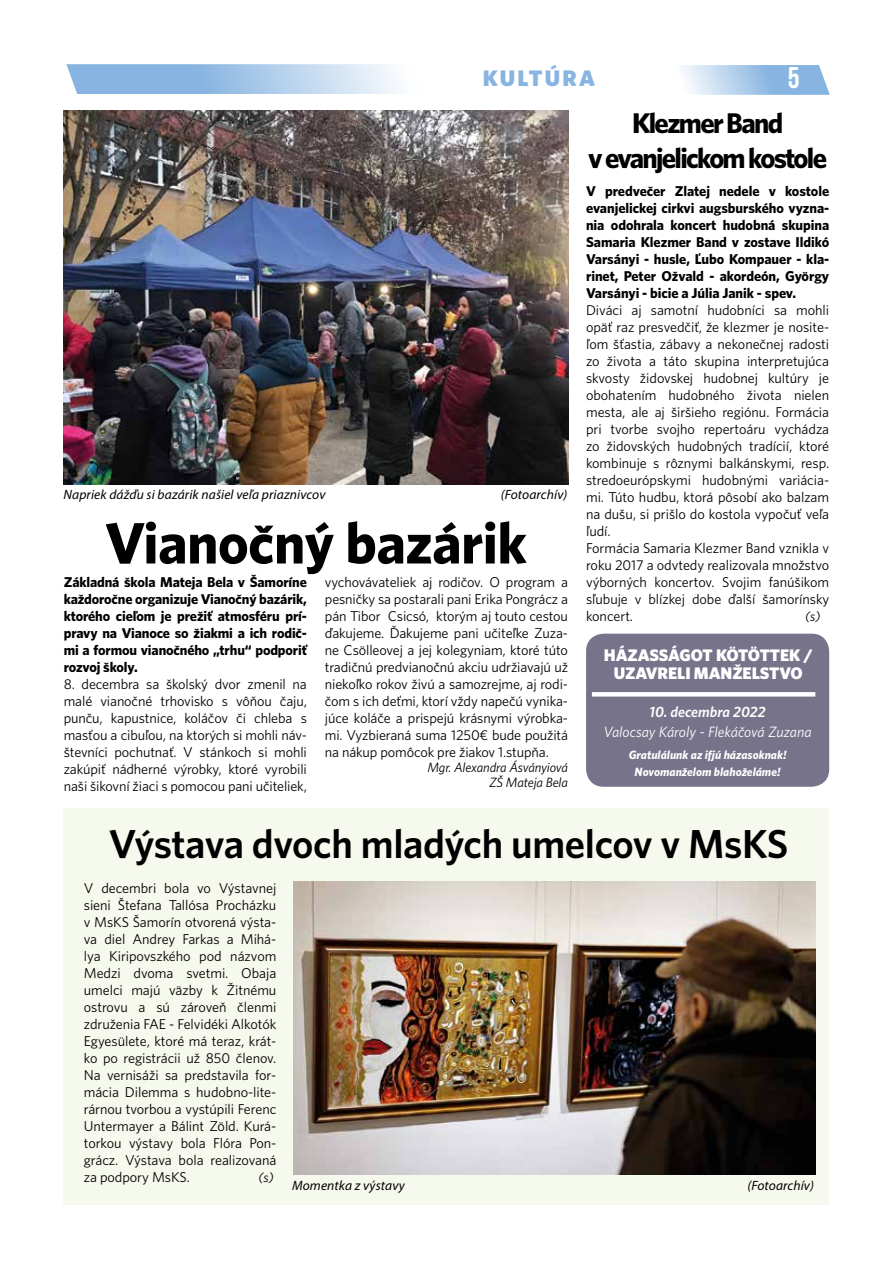
<style>
.page{position:relative;width:893px;height:1263px;background:#fff}
.page>*{position:absolute;margin:0;border:0;box-sizing:border-box;transform-origin:0 0}
.t1{font:58.5px "Whitney CE Bold";letter-spacing:-.01em;color:#000}
.t2{font:40.5px "Whitney CE Semibold";letter-spacing:-.01em;color:#000}
.t3{font:30px "Bebas Neue";color:#fff}
.t4{font:28.5px/34.2px "Whitney CE Bold";letter-spacing:-.06em;color:#000;text-align:center}
.t5{font:22.5px "Whitney CE Black";letter-spacing:.1em;color:#87b4e1}
.t6{font:16.8px/18px "Whitney CE Black";letter-spacing:-.005em;color:#fff;text-align:center}
.t7{font:italic 15px "Whitney C Ebook";color:#fff}
.t8{font:italic 15px "Whitney CE Semibold";color:#fff}
.t9{font:14.25px/17px "Whitney C Ebook";letter-spacing:-.005em;color:#000;text-align:justify}
.t10{font:14.25px/17px "Whitney CE Bold";letter-spacing:-.01em;color:#000;text-align:justify}
.t11{font:italic 13.5px "Myriad Pro";letter-spacing:.01em;color:#000}
.t12{font:italic 13.5px/15px "Whitney C Ebook";letter-spacing:-.01em;color:#000;text-align:right}
.t13{font:italic 12px/16.5px "Whitney CE Bold";color:#fff;text-align:center}
</style>
<div class="page">
<svg style="left:682px;top:65px;width:148px;height:30px;background:#aeccea"></svg>
<svg style="left:66px;top:64px;width:334px;height:30px;background:#abcae9"></svg>
<div style="left:586px;top:634px;width:243px;height:153px;background:#77738a;border-radius:18px"></div>
<hr style="left:592px;top:692px;width:223px;height:4px;background:#fff">
<img style="left:64px;top:111px;width:504px;height:374px">
<div style="left:64px;top:808px;width:765px;height:396px;background:#f6f9ed"></div>
<img style="left:293px;top:881px;width:522px;height:294px">
<h3 class="t5" style="left:483px;top:64px;width:114px">KULTÚRA</h3>
<h3 class="t3" style="left:788px;top:61px;width:13px">5</h3>
<p class="t11" style="left:64px;top:486px;width:263px">Napriek dážďu si bazárik našiel veľa priaznivcov</p>
<p class="t11" style="left:501px;top:486px;width:68px">(Fotoarchív)</p>
<h1 class="t1" style="left:105px;top:508px;width:423px">Vianočný bazárik</h1>
<p class="t10" style="left:64px;top:573px;width:245px">Základná škola Mateja Bela v Šamoríne každoročne organizuje Vianočný bazárik, ktorého cieľom je prežiť atmosféru prí&shy;pravy na Vianoce so žiakmi a ich rodič&shy;mi a formou vianočného „trhu“ podporiť rozvoj školy.</p>
<p class="t9" style="left:64px;top:675px;width:245px">8. decembra sa školský dvor zmenil na malé vianočné trhovisko s vôňou čaju, punču, kapustnice, koláčov či chleba s masťou a cibuľou, na ktorých si mohli náv&shy;števníci pochutnať. V stánkoch si mohli zakúpiť nádherné výrobky, ktoré vyrobili naši šikovní žiaci s pomocou pani učiteliek,</p>
<p class="t9" style="left:325px;top:573px;width:245px">vychovávateliek aj rodičov. O program a pesničky sa postarali pani Erika Pongrácz a pán Tibor Csicsó, ktorým aj touto cestou ďakujeme. Ďakujeme pani učiteľke Zuza&shy;ne Csölleovej a jej kolegyniam, ktoré túto tradičnú predvianočnú akciu udržiavajú už niekoľko rokov živú a samozrejme, aj rodi&shy;čom s ich deťmi, ktorí vždy napečú vynika&shy;júce koláče a prispejú krásnymi výrobka&shy;mi. Vyzbieraná suma 1250€ bude použitá na nákup pomôcok pre žiakov 1.stupňa.</p>
<p class="t12" style="left:427px;top:760px;width:142px">Mgr. Alexandra Ásványiová<br>ZŠ Mateja Bela</p>
<h3 class="t4" style="left:588px;top:106px;width:240px">Klezmer Band<br>v evanjelickom kostole</h3>
<p class="t10" style="left:586px;top:182px;width:245px">V predvečer Zlatej nedele v kostole evanjelickej cirkvi augsburského vyzna&shy;nia odohrala koncert hudobná skupina Samaria Klezmer Band v zostave Ildikó Varsányi - husle, Ľubo Kompauer - kla&shy;rinet, Peter Ožvald - akordeón, György Varsányi - bicie a Júlia Janik - spev.</p>
<p class="t9" style="left:586px;top:301px;width:245px;text-align:left">Diváci aj samotní hudobníci sa mohli opäť raz presvedčiť, že klezmer je nosite&shy;ľom šťastia, zábavy a nekonečnej radosti zo života a táto skupina interpretujúca skvosty židovskej hudobnej kultúry je obohatením hudobného života nielen mesta, ale aj širšieho regiónu. Formácia pri tvorbe svojho repertoáru vychádza zo židovských hudobných tradícií, ktoré kombinuje s rôznymi balkánskymi, resp. stredoeurópskymi hudobnými variácia&shy;mi. Túto hudbu, ktorá pôsobí ako balzam na dušu, si prišlo do kostola vypočuť veľa ľudí.<br>Formácia Samaria Klezmer Band vznikla v roku 2017 a odvtedy realizovala množstvo výborných koncertov. Svojim fanúšikom sľubuje v blízkej dobe ďalší šamorínsky koncert.</p>
<p class="t12" style="left:805px;top:608px;width:17px">(s)</p>
<p class="t6" style="left:604px;top:646px;width:210px">HÁZASSÁGOT KÖTÖTTEK /<br>UZAVRELI MANŽELSTVO</p>
<p class="t8" style="left:650px;top:703px;width:118px">10. decembra 2022</p>
<p class="t7" style="left:603px;top:723px;width:210px">Valocsay Károly - Flekáčová Zuzana</p>
<p class="t13" style="left:629px;top:747px;width:159px">Gratulálunk az ifjú házasoknak!<br>Novomanželom blahoželáme!</p>
<h2 class="t2" style="left:109px;top:821px;width:681px">Výstava dvoch mladých umelcov v MsKS</h2>
<p class="t9" style="left:84px;top:879px;width:194px">V decembri bola vo Výstavnej sieni Štefana Tallósa Procházku v MsKS Šamorín otvorená výsta&shy;va diel Andrey Farkas a Mihá&shy;lya Kiripovszkého pod názvom Medzi dvoma svetmi. Obaja umelci majú väzby k Žitnému ostrovu a sú zároveň členmi združenia FAE - Felvidéki Alkotók Egyesülete, ktoré má teraz, krát&shy;ko po registrácii už 850 členov.<br>Na vernisáži sa predstavila for&shy;mácia Dilemma s hudobno-lite&shy;rárnou tvorbou a vystúpili Ferenc Untermayer a Bálint Zöld. Kurá&shy;torkou výstavy bola Flóra Pon&shy;grácz. Výstava bola realizovaná za podpory MsKS.</p>
<p class="t12" style="left:258px;top:1170px;width:17px">(s)</p>
<p class="t11" style="left:292px;top:1177px;width:114px">Momentka z výstavy</p>
<p class="t11" style="left:747px;top:1177px;width:68px">(Fotoarchív)</p>
</div>
